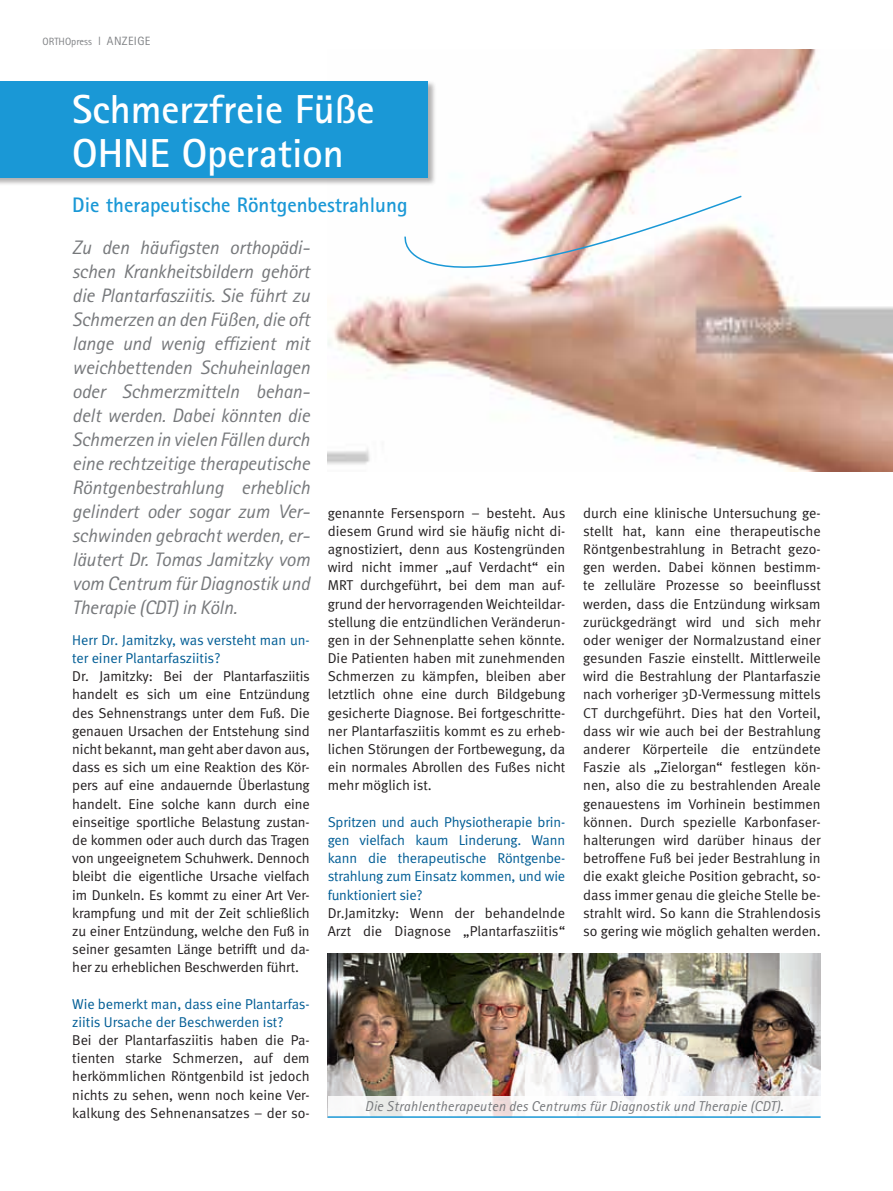
<style>
.page{position:relative;width:893px;height:1191px;background:#fff}
.page>*{position:absolute;margin:0;border:0;box-sizing:border-box;transform-origin:0 0}
.t1{font:700 40.5px/43.5px "Rotis Sans Serif";color:#fff}
.t2{font:700 21px "Rotis Sans Serif";color:#1a98d6}
.t3{font:italic 19.5px/24px "Rotis Sans Serif";letter-spacing:-.01em;color:#76787b;text-align:justify}
.t4{font:14.25px/18.1px "Meta Normal";color:#231f20;text-align:justify}
.t5{font:14.25px/18.1px "Meta Normal";letter-spacing:-.005em;color:#005d95}
.t6{font:italic 14.25px "Rotis Sans Serif";letter-spacing:.015em;color:#76787b}
.t7{font:10.5px "Rotis Sans Serif";color:#808285}
.s1{font-size:12px}
</style>
<div class="page">
<img style="left:328px;top:50px;width:565px;height:421px">
<svg style="left:391px;top:194px;width:352px;height:133px"></svg>
<img style="left:328px;top:954px;width:493px;height:141px">
<div style="left:0;top:81px;width:437px;height:105px;background:#231f20;opacity:.35"></div>
<div style="left:0;top:81px;width:428px;height:96px;background:#1a98d6"></div>
<hr style="left:328px;top:1116px;width:493px;height:1px;background:#1a98d6">
<p class="t7" style="left:43px;top:35px;width:109px">ORTHOpress <span class="s1">l ANZEIGE</span></p>
<h1 class="t1" style="left:72px;top:87px;width:304px">Schmerzfreie Füße<br>OHNE Operation</h1>
<h2 class="t2" style="left:72px;top:191px;width:337px">Die therapeutische Röntgenbestrahlung</h2>
<p class="t3" style="left:72px;top:236px;width:239px">Zu den häufigsten orthopädi&shy;schen Krankheitsbildern gehört die Plantarfasziitis. Sie führt zu Schmerzen an den Füßen, die oft lange und wenig effizient mit weichbettenden Schuheinlagen oder Schmerzmitteln behan&shy;delt werden. Dabei könnten die Schmerzen in vielen Fällen durch eine rechtzeitige therapeutische Röntgenbestrahlung erheblich gelindert oder sogar zum Ver&shy;schwinden gebracht werden, er&shy;läutert Dr. Tomas Jamitzky vom vom Centrum für Diagnostik und Therapie (CDT) in Köln.</p>
<p class="t5" style="left:72px;top:630px;width:239px">Herr Dr. Jamitzky, was versteht man un&shy;ter einer Plantarfasziitis?</p>
<p class="t4" style="left:72px;top:667px;width:239px">Dr. Jamitzky: Bei der Plantarfasziitis handelt es sich um eine Entzündung des Sehnenstrangs unter dem Fuß. Die genauen Ursachen der Entstehung sind nicht bekannt, man geht aber davon aus, dass es sich um eine Reaktion des Kör&shy;pers auf eine andauernde Überlastung handelt. Eine solche kann durch eine einseitige sportliche Belastung zustan&shy;de kommen oder auch durch das Tragen von ungeeignetem Schuhwerk. Dennoch bleibt die eigentliche Ursache vielfach im Dunkeln. Es kommt zu einer Art Ver&shy;krampfung und mit der Zeit schließlich zu einer Entzündung, welche den Fuß in seiner gesamten Länge betrifft und da&shy;her zu erheblichen Beschwerden führt.</p>
<p class="t5" style="left:72px;top:994px;width:239px">Wie bemerkt man, dass eine Plantarfas&shy;ziitis Ursache der Beschwerden ist?</p>
<p class="t4" style="left:72px;top:1030px;width:239px">Bei der Plantarfasziitis haben die Pa&shy;tienten starke Schmerzen, auf dem herkömmlichen Röntgenbild ist jedoch nichts zu sehen, wenn noch keine Ver&shy;kalkung des Sehnenansatzes – der so-</p>
<p class="t4" style="left:328px;top:503px;width:239px">genannte Fersensporn – besteht. Aus diesem Grund wird sie häufig nicht di&shy;agnostiziert, denn aus Kostengründen wird nicht immer „auf Verdacht“ ein MRT durchgeführt, bei dem man auf&shy;grund der hervorragenden Weichteildar&shy;stellung die entzündlichen Veränderun&shy;gen in der Sehnenplatte sehen könnte.<br>Die Patienten haben mit zunehmenden Schmerzen zu kämpfen, bleiben aber letztlich ohne eine durch Bildgebung gesicherte Diagnose. Bei fortgeschritte&shy;ner Plantarfasziitis kommt es zu erheb&shy;lichen Störungen der Fortbewegung, da ein normales Abrollen des Fußes nicht mehr möglich ist.</p>
<p class="t5" style="left:328px;top:812px;width:239px;text-align:justify">Spritzen und auch Physiotherapie brin&shy;gen vielfach kaum Linderung. Wann kann die therapeutische Röntgenbe&shy;strahlung zum Einsatz kommen, und wie funktioniert sie?</p>
<p class="t4" style="left:328px;top:903px;width:239px">Dr.Jamitzky: Wenn der behandelnde<br>Arzt die Diagnose „Plantarfasziitis“</p>
<p class="t4" style="left:583px;top:503px;width:239px">durch eine klinische Untersuchung ge&shy;stellt hat, kann eine therapeutische Röntgenbestrahlung in Betracht gezo&shy;gen werden. Dabei können bestimm&shy;te zelluläre Prozesse so beeinflusst werden, dass die Entzündung wirksam zurückgedrängt wird und sich mehr oder weniger der Normalzustand einer gesunden Faszie einstellt. Mittlerweile wird die Bestrahlung der Plantarfaszie nach vorheriger 3D-Vermessung mittels CT durchgeführt. Dies hat den Vorteil, dass wir wie auch bei der Bestrahlung anderer Körperteile die entzündete Faszie als „Zielorgan“ festlegen kön&shy;nen, also die zu bestrahlenden Areale genauestens im Vorhinein bestimmen können. Durch spezielle Karbonfaser&shy;halterungen wird darüber hinaus der betroffene Fuß bei jeder Bestrahlung in die exakt gleiche Position gebracht, so&shy;dass immer genau die gleiche Stelle be&shy;strahlt wird. So kann die Strahlendosis so gering wie möglich gehalten werden.</p>
<p class="t6" style="left:365px;top:1097px;width:420px">Die Strahlentherapeuten des Centrums für Diagnostik und Therapie (CDT).</p>
</div>
